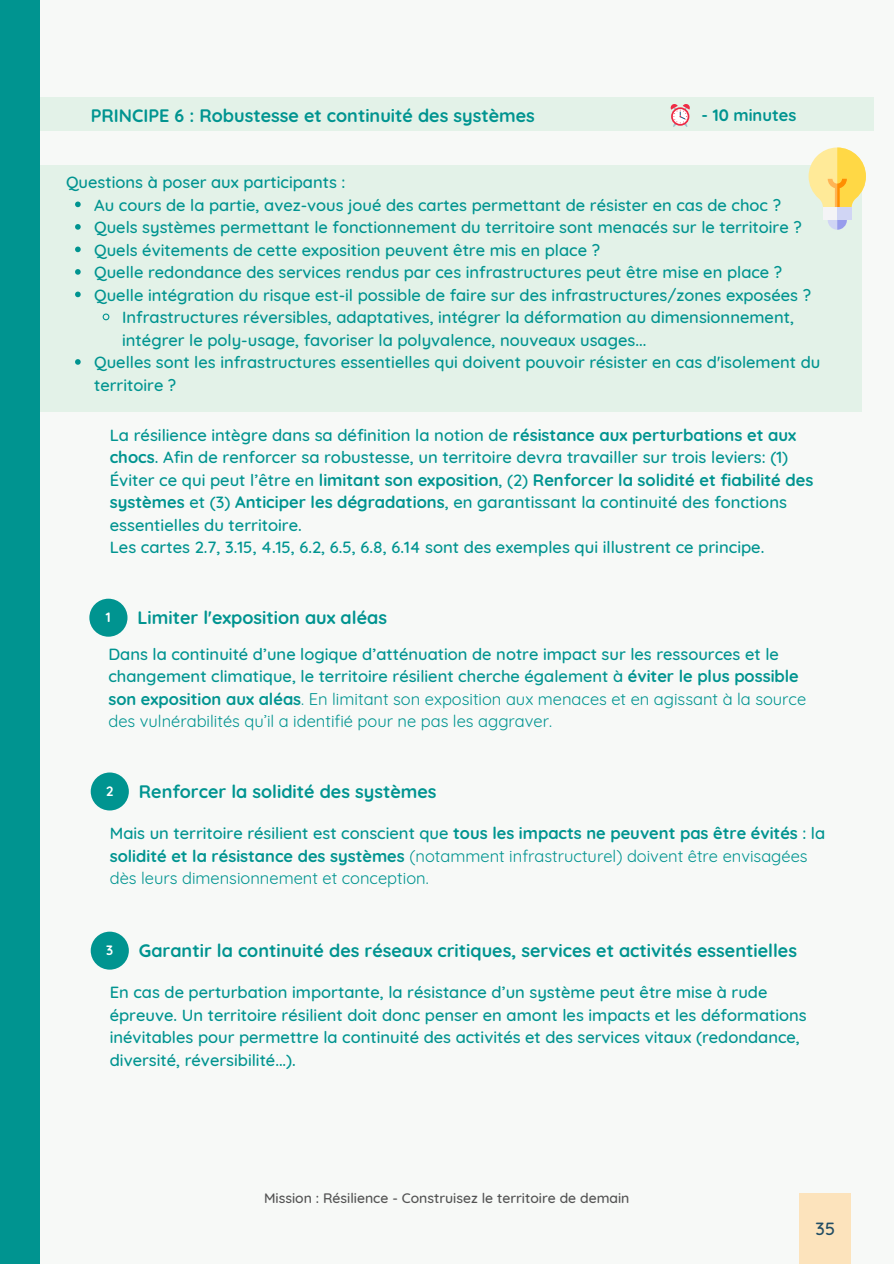
<style>
.page{position:relative;width:894px;height:1264px;background:#fff}
.page>*{position:absolute;margin:0;border:0;box-sizing:border-box;transform-origin:0 0}
.t1{font:700 18px "Quicksand";color:#009490}
.t2{font:500 18px "Quicksand";color:#214d64}
.t3{font:500 16.65px/22.5px "Quicksand";color:#009490}
.t4{font:500 16.5px/22.5px "Quicksand";color:#009490}
.t5{font:16.5px/22.5px "Quicksand";color:#009490}
.t6{font:700 16.5px "Quicksand";color:#009490}
.t7{font:500 13.95px "Quicksand";color:#545454}
.t8{font:700 13.5px "Quicksand";color:#fff}
.s1{font-weight:700}
.s2{font-weight:400}
.s3{font-weight:500}
</style>
<div class="page">
<div style="left:0;top:0;width:893px;height:1263px;background:#f7f9f7"></div>
<div style="left:34px;top:165px;width:827px;height:246px;background:#e3f2e8"></div>
<svg style="left:808px;top:147px;width:57px;height:83px"></svg>
<div style="left:822px;top:208px;width:29px;height:12px;background:#f4f4f6"></div>
<div style="left:837px;top:208px;width:14px;height:12px;background:#d0d5f4"></div>
<div style="left:39px;top:97px;width:834px;height:34px;background:#e3f2e8"></div>
<svg style="left:670px;top:104px;width:20px;height:23px"></svg>
<div style="left:89px;top:598px;width:38px;height:38px;background:#009490;border-radius:50%"></div>
<svg style="left:75px;top:201px;width:6px;height:6px"></svg>
<svg style="left:75px;top:224px;width:6px;height:6px"></svg>
<svg style="left:75px;top:246px;width:6px;height:6px"></svg>
<svg style="left:75px;top:269px;width:6px;height:6px"></svg>
<svg style="left:75px;top:291px;width:6px;height:6px"></svg>
<svg style="left:102px;top:313px;width:8px;height:8px"></svg>
<svg style="left:75px;top:359px;width:6px;height:6px"></svg>
<div style="left:91px;top:772px;width:38px;height:38px;background:#009490;border-radius:50%"></div>
<div style="left:91px;top:931px;width:38px;height:38px;background:#009490;border-radius:50%"></div>
<div style="left:799px;top:1193px;width:51px;height:70px;background:#fce3bc"></div>
<div style="left:0;top:0;width:39px;height:1263px;background:#009490"></div>
<p class="t1" style="left:91px;top:104px;width:445px">PRINCIPE 6 : Robustesse et continuité des systèmes</p>
<p class="t6" style="left:701px;top:104px;width:96px">- 10 minutes</p>
<p class="t4" style="left:66px;top:171px;width:281px">Questions à poser aux participants :</p>
<p class="t4" style="left:94px;top:193px;width:688px">Au cours de la partie, avez-vous joué des cartes permettant de résister en cas de choc ?</p>
<p class="t4" style="left:94px;top:216px;width:709px">Quels systèmes permettant le fonctionnement du territoire sont menacés sur le territoire ?</p>
<p class="t4" style="left:94px;top:238px;width:507px">Quels évitements de cette exposition peuvent être mis en place ?</p>
<p class="t4" style="left:94px;top:261px;width:689px">Quelle redondance des services rendus par ces infrastructures peut être mise en place ?</p>
<p class="t4" style="left:94px;top:283px;width:718px">Quelle intégration du risque est-il possible de faire sur des infrastructures/zones exposées ?</p>
<p class="t4" style="left:122px;top:306px;width:673px">Infrastructures réversibles, adaptatives, intégrer la déformation au dimensionnement,</p>
<p class="t4" style="left:122px;top:328px;width:525px">intégrer le poly-usage, favoriser la polyvalence, nouveaux usages...</p>
<p class="t4" style="left:94px;top:351px;width:727px">Quelles sont les infrastructures essentielles qui doivent pouvoir résister en cas d'isolement du</p>
<p class="t4" style="left:94px;top:373px;width:84px">territoire ?</p>
<p class="t3" style="left:110px;top:423px;width:705px">La résilience intègre dans sa définition la notion de <span class="s1">résistance aux perturbations et aux chocs</span>. Afin de renforcer sa robustesse, un territoire devra travailler sur trois leviers: (1)<br>Éviter ce qui peut l’être en <span class="s1">limitant son exposition</span>, (2) <span class="s1">Renforcer la solidité et fiabilité des systèmes</span> et (3) <span class="s1">Anticiper les dégradations</span>, en garantissant la continuité des fonctions essentielles du territoire.<br>Les cartes 2.7, 3.15, 4.15, 6.2, 6.5, 6.8, 6.14 sont des exemples qui illustrent ce principe.</p>
<p class="t1" style="left:137px;top:606px;width:251px">Limiter l'exposition aux aléas</p>
<p class="t4" style="left:108px;top:642px;width:699px">Dans la continuité d’une logique d’atténuation de notre impact sur les ressources et le changement climatique, le territoire résilient cherche également à <span class="s1">éviter le plus possible son exposition aux aléas</span><span class="s2">. En limitant son exposition aux menaces et en agissant à la source des vulnérabilités qu’il a identifié pour ne pas les aggraver.</span></p>
<p class="t8" style="left:106px;top:609px;width:6px">1</p>
<p class="t8" style="left:106px;top:782px;width:9px">2</p>
<p class="t1" style="left:139px;top:780px;width:299px">Renforcer la solidité des systèmes</p>
<p class="t5" style="left:110px;top:821px;width:716px"><span class="s3">Mais un territoire résilient est conscient que</span> <span class="s1">tous les impacts ne peuvent pas être évités</span> <span class="s3">: la </span><span class="s1">solidité et la résistance des systèmes</span> (notamment infrastructurel) doivent être envisagées dès leurs dimensionnement et conception.</p>
<p class="t8" style="left:106px;top:941px;width:9px">3</p>
<p class="t1" style="left:139px;top:939px;width:659px">Garantir la continuité des réseaux critiques, services et activités essentielles</p>
<p class="t4" style="left:110px;top:980px;width:698px">En cas de perturbation importante, la résistance d’un système peut être mise à rude épreuve. Un territoire résilient doit donc penser en amont les impacts et les déformations inévitables pour permettre la continuité des activités et des services vitaux (redondance, diversité, réversibilité...).</p>
<p class="t7" style="left:264px;top:1189px;width:367px">Mission : Résilience - Construisez le territoire de demain</p>
<p class="t2" style="left:815px;top:1217px;width:21px">35</p>
</div>
